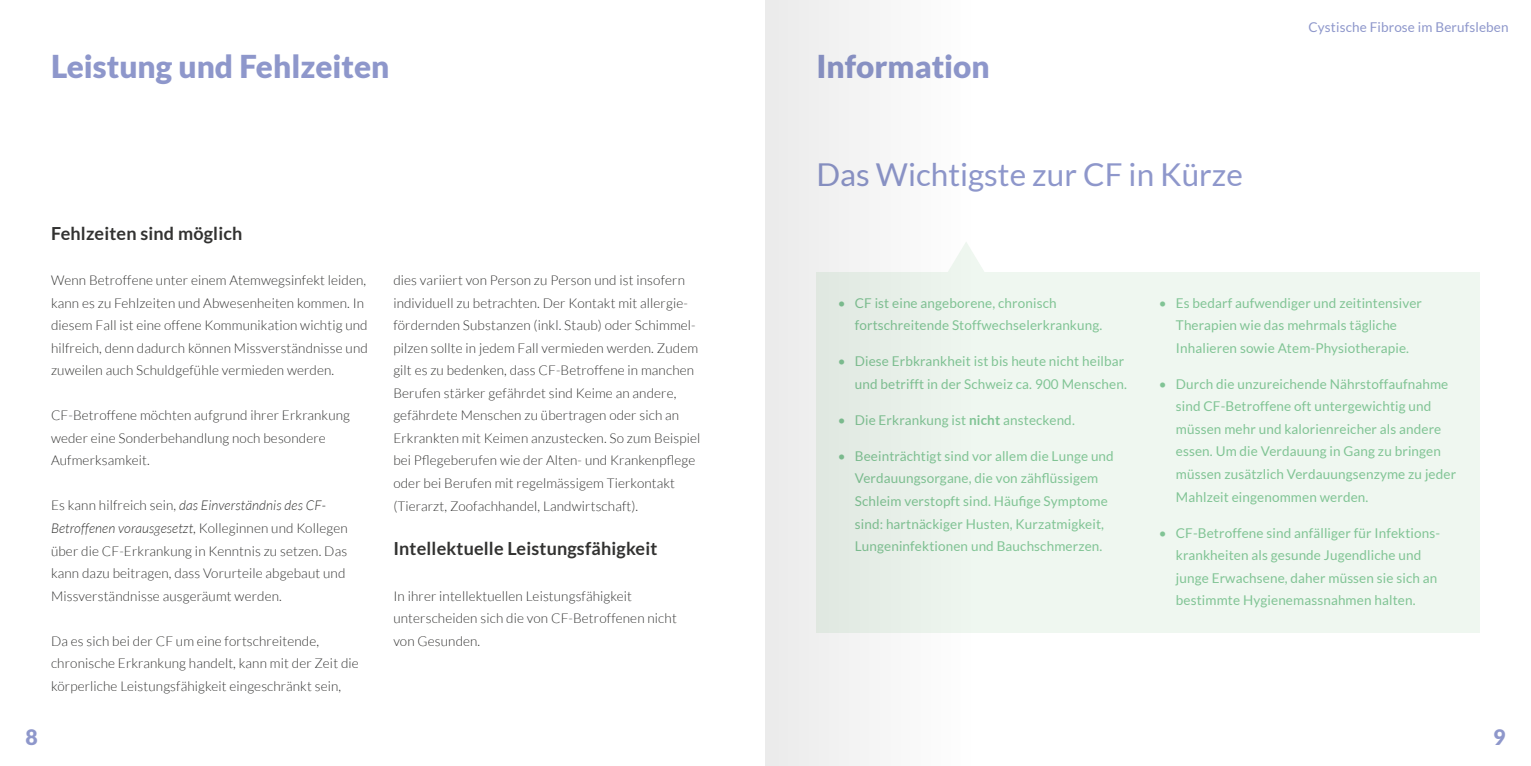
<style>
.page{position:relative;width:1531px;height:766px;background:#fff}
.page>*{position:absolute;margin:0;border:0;box-sizing:border-box;transform-origin:0 0}
.t1{font:900 31.5px "Lato";color:#8e97cb}
.t2{font:31.5px "Lato";color:#8e97cb}
.t3{font:900 21.3px "Lato";color:#8e97cb}
.t4{font:700 18px "Lato";letter-spacing:.01em;color:#323231}
.t5{font:300 13.5px/22.5px "Lato";letter-spacing:.01em;color:#323231}
.t6{font:13.5px/22.5px "Lato";letter-spacing:.01em;color:#81c495}
.t7{font:13.5px "Lato";letter-spacing:.01em;color:#8e97cb}
.s1{font-style:italic}
.s2{font-weight:700}
</style>
<div class="page">
<div style="left:816px;top:272px;width:664px;height:360px;background:#eff7f0"></div>
<div style="left:765px;top:0;width:255px;height:765px;background:linear-gradient(to right,#e8eae9,#f8fdf9)"></div>
<h1 class="t1" style="left:51px;top:48px;width:340px">Leistung und Fehlzeiten</h1>
<h3 class="t4" style="left:51px;top:223px;width:193px">Fehlzeiten sind möglich</h3>
<p class="t5" style="left:51px;top:269px;width:318px">Wenn Betroffene unter einem Atemwegsinfekt leiden, kann es zu Fehlzeiten und Abwesenheiten kommen. In diesem Fall ist eine offene Kommunikation wichtig und hilfreich, denn dadurch können Missverständnisse und zuweilen auch Schuldgefühle vermieden werden.</p>
<p class="t5" style="left:51px;top:404px;width:301px">CF-Betroffene möchten aufgrund ihrer Erkrankung weder eine Sonderbehandlung noch besondere<br>Aufmerksamkeit.</p>
<p class="t5" style="left:51px;top:494px;width:298px">Es kann hilfreich sein, <span class="s1">das Einverständnis des CF-Betroffenen vorausgesetzt,</span> Kolleginnen und Kollegen über die CF-Erkrankung in Kenntnis zu setzen. Das kann dazu beitragen, dass Vorurteile abgebaut und Missverständnisse ausgeräumt werden.</p>
<p class="t5" style="left:51px;top:629px;width:309px">Da es sich bei der CF um eine fortschreitende, chronische Erkrankung handelt, kann mit der Zeit die körperliche Leistungsfähigkeit eingeschränkt sein,</p>
<h2 class="t3" style="left:26px;top:724px;width:14px">8</h2>
<p class="t5" style="left:393px;top:269px;width:308px">dies variiert von Person zu Person und ist insofern individuell zu betrachten. Der Kontakt mit allergie&shy;fördernden Substanzen (inkl. Staub) oder Schimmel&shy;pilzen sollte in jedem Fall vermieden werden. Zudem gilt es zu bedenken, dass CF-Betroffene in manchen Berufen stärker gefährdet sind Keime an andere, gefährdete Menschen zu übertragen oder sich an Erkrankten mit Keimen anzustecken. So zum Beispiel bei Pflegeberufen wie der Alten- und Krankenpflege oder bei Berufen mit regelmässigem Tierkontakt (Tierarzt, Zoofachhandel, Landwirtschaft).</p>
<h3 class="t4" style="left:393px;top:538px;width:266px">Intellektuelle Leistungsfähigkeit</h3>
<p class="t5" style="left:393px;top:584px;width:285px">In ihrer intellektuellen Leistungsfähigkeit unterscheiden sich die von CF-Betroffenen nicht von Gesunden.</p>
<h1 class="t1" style="left:816px;top:48px;width:175px">Information</h1>
<h1 class="t2" style="left:816px;top:157px;width:428px">Das Wichtigste zur CF in Kürze</h1>
<p class="t7" style="left:1308px;top:19px;width:202px">Cystische Fibrose im Berufsleben</p>
<p class="t6" style="left:855px;top:291px;width:249px;text-indent:-17px">• CF ist eine angeborene, chronisch fortschreitende Stoffwechselerkrankung.</p>
<p class="t6" style="left:838px;top:350px;width:291px;text-align:right">• Diese Erbkrankheit ist bis heute nicht heilbar und betrifft in der Schweiz ca. 900 Menschen.</p>
<p class="t6" style="left:838px;top:408px;width:239px">• Die Erkrankung ist <span class="s2">nicht</span> ansteckend.</p>
<p class="t6" style="left:855px;top:444px;width:260px;text-indent:-17px">• Beeinträchtigt sind vor allem die Lunge und Verdauungsorgane, die von zähflüssigem Schleim verstopft sind. Häufige Symptome sind: hartnäckiger Husten, Kurzatmigkeit, Lungeninfektionen und Bauchschmerzen.</p>
<p class="t6" style="left:1159px;top:291px;width:265px;text-align:center">• Es bedarf aufwendiger und zeitintensiver<br>Therapien wie das mehrmals tägliche<br>Inhalieren sowie Atem-Physiotherapie.</p>
<p class="t6" style="left:1176px;top:372px;width:282px;text-indent:-17px">• Durch die unzureichende Nährstoffaufnahme sind CF-Betroffene oft untergewichtig und müssen mehr und kalorienreicher als andere essen. Um die Verdauung in Gang zu bringen müssen zusätzlich Verdauungsenzyme zu jeder Mahlzeit eingenommen werden.</p>
<p class="t6" style="left:1176px;top:521px;width:266px;text-indent:-17px">• CF-Betroffene sind anfälliger für Infektions&shy;krankheiten als gesunde Jugendliche und junge Erwachsene, daher müssen sie sich an bestimmte Hygienemassnahmen halten.</p>
<h2 class="t3" style="left:1493px;top:724px;width:14px">9</h2>
</div>
